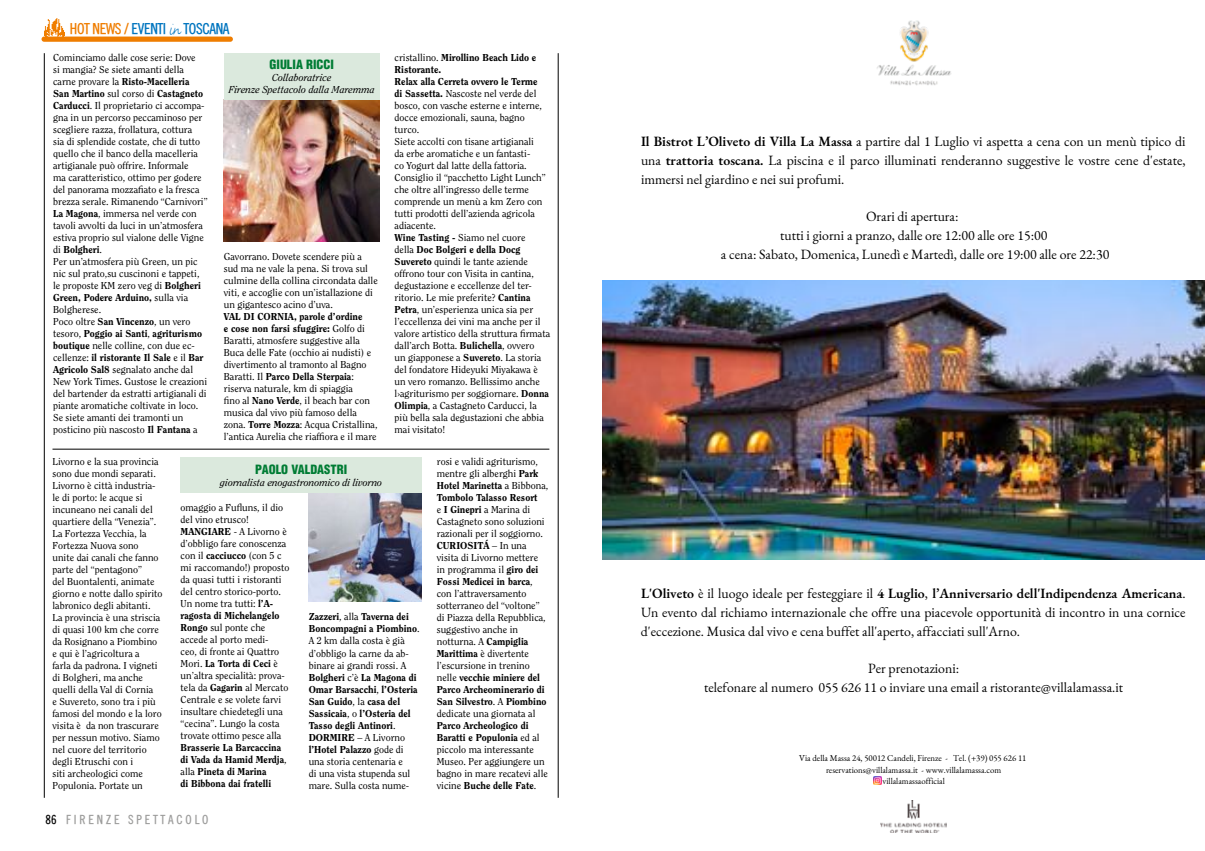
<style>
.page{position:relative;width:1205px;height:851px;background:#fff}
.page>*{position:absolute;margin:0;border:0;box-sizing:border-box;transform-origin:0 0}
.t1{font:15px "Thaitrade";letter-spacing:-.025em;color:#0075bf}
.t2{font:13.75px/18.8px "EB Garamond";color:#000;text-align:justify}
.t3{font:900 condensed 12.5px "Helvetica";color:#007c34}
.t4{font:12.5px "Thaitrade";color:#9d9d9c}
.t5{font:10px/12px "Clearface";color:#000}
.t6{font:800 10px/12px "Clearface";color:#000}
.t7{font:italic 10px/12px "Clearface";color:#000;text-align:center}
.t8{font:8.75px/11.8px "EB Garamond";color:#000;text-align:center}
.s1{color:#ef7d00}
.s2{font-family:"FF Justlefthand";font-size:17.5px}
.s3{font-weight:800}
.s4{font-weight:400}
.s5{color:#000}
.s6{font-weight:600}
</style>
<div class="page">
<img style="left:44px;top:18px;width:21px;height:19px">
<div style="left:42px;top:37px;width:191px;height:5px;background:#ef7d00;border-radius:3px"></div>
<hr style="left:44px;top:53px;width:1px;height:744px;background:#000">
<hr style="left:558px;top:53px;width:1px;height:744px;background:#000">
<img style="left:224px;top:99px;width:156px;height:142px">
<div style="left:224px;top:53px;width:156px;height:46px;background:#dbe9dd"></div>
<hr style="left:52px;top:449px;width:497px;height:1px;background:#000">
<img style="left:309px;top:493px;width:113px;height:108px">
<div style="left:181px;top:457px;width:241px;height:36px;background:#dbe9dd"></div>
<img style="left:880px;top:800px;width:66px;height:32px">
<svg style="left:873px;top:776px;width:8px;height:8px"></svg>
<img style="left:877px;top:20px;width:74px;height:65px">
<img style="left:602px;top:280px;width:603px;height:279px">
<h1 class="t1" style="left:70px;top:21px;width:161px"><span class="s1">HOT NEWS /</span> EVENTI <span class="s2">in</span> TOSCANA</h1>
<p class="t5" style="left:53px;top:51px;width:156px">Cominciamo dalle cose serie: Dove<br>si mangia? Se siete amanti della carne provare la <span class="s3">Risto-Macelleria San Martino</span> sul corso di <span class="s3">Castagneto Carducci</span>. Il proprietario ci accompa&shy;gna in un percorso peccaminoso per scegliere razza, frollatura, cottura<br>sia di splendide costate, che di tutto quello che il banco della macelleria artigianale può offrire. Informale<br>ma caratteristico, ottimo per godere del panorama mozzafiato e la fresca brezza serale. Rimanendo “Carnivori” <span class="s3">La Magona</span>, immersa nel verde con tavoli avvolti da luci in un’atmosfera estiva proprio sul vialone delle Vigne di <span class="s3">Bolgheri</span>.<br>Per un’atmosfera più Green, un pic nic sul prato,su cuscinoni e tappeti, le proposte KM zero veg di <span class="s3">Bolgheri Green, Podere Arduino,</span> sulla via Bolgherese.<br>Poco oltre <span class="s3">San Vincenzo</span>, un vero tesoro, <span class="s3">Poggio ai Santi</span>, <span class="s3">agriturismo boutique</span> nelle colline, con due ec&shy;cellenze: <span class="s3">il ristorante Il Sale</span> e il <span class="s3">Bar Agricolo Sal8</span> segnalato anche dal New York Times. Gustose le creazioni del bartender da estratti artigianali di piante aromatiche coltivate in loco.<br>Se siete amanti dei tramonti un posticino più nascosto <span class="s3">Il Fantana</span> a</p>
<p class="t3" style="left:270px;top:57px;width:66px">GIULIA RICCI</p>
<p class="t7" style="left:229px;top:72px;width:147px">Collaboratrice<br>Firenze Spettacolo dalla Maremma</p>
<p class="t5" style="left:224px;top:251px;width:155px">Gavorrano. Dovete scendere più a sud ma ne vale la pena. Si trova sul culmine della collina circondata dalle viti, e accoglie con un’istallazione di un gigantesco acino d’uva.</p>
<p class="t5" style="left:224px;top:311px;width:155px"><span class="s3">VAL DI CORNIA, parole d’ordine<br>e cose non farsi sfuggire:</span> Golfo di Baratti, atmosfere suggestive alla Buca delle Fate (occhio ai nudisti) e divertimento al tramonto al Bagno Baratti. Il <span class="s3">Parco Della Sterpaia</span>: riserva naturale, km di spiaggia<br>fino al <span class="s3">Nano Verde</span>, il beach bar con musica dal vivo più famoso della zona. <span class="s3">Torre Mozza</span>: Acqua Cristallina, l’antica Aurelia che riaffiora e il mare</p>
<p class="t5" style="left:395px;top:51px;width:157px">cristallino. <span class="s3">Mirollino Beach Lido e<br>Ristorante.<br>Relax alla Cerreta ovvero le Terme<br>di Sassetta.</span> Nascoste nel verde del bosco, con vasche esterne e interne, docce emozionali, sauna, bagno turco.<br>Siete accolti con tisane artigianali<br>da erbe aromatiche e un fantasti-<br>co Yogurt dal latte della fattoria.<br>Consiglio il “pacchetto Light Lunch” che oltre all’ingresso delle terme comprende un menù a km Zero con tutti prodotti dell’azienda agricola adiacente.<br><span class="s3">Wine Tasting -</span> Siamo nel cuore<br>della <span class="s3">Doc Bolgeri e della Docg<br>Suvereto</span> quindi le tante aziende offrono tour con Visita in cantina, degustazione e eccellenze del ter&shy;ritorio. Le mie preferite? <span class="s3">Cantina<br>Petra</span>, un’esperienza unica sia per l’eccellenza dei vini ma anche per il valore artistico della struttura firmata dall’arch Botta. <span class="s3">Bulichella</span>, ovvero<br>un giapponese a <span class="s3">Suvereto</span>. La storia del fondatore Hideyuki Miyakawa è un vero romanzo. Bellissimo anche l›agriturismo per soggiornare. <span class="s3">Donna<br>Olimpia</span>, a Castagneto Carducci, la più bella sala degustazioni che abbia mai visitato!</p>
<p class="t5" style="left:52px;top:455px;width:112px">Livorno e la sua provincia sono due mondi separati.<br>Livorno è città industria&shy;le di porto: le acque si incuneano nei canali del quartiere della “Venezia”.<br>La Fortezza Vecchia, la<br>Fortezza Nuova sono unite dai canali che fanno parte del “pentagono”<br>del Buontalenti, animate giorno e notte dallo spirito labronico degli abitanti.<br>La provincia è una striscia di quasi 100 km che corre da Rosignano a Piombino e qui è l’agricoltura a<br>farla da padrona. I vigneti di Bolgheri, ma anche quelli della Val di Cornia<br>e Suvereto, sono tra i più famosi del mondo e la loro visita è da non trascurare per nessun motivo. Siamo nel cuore del territorio degli Etruschi con i<br>siti archeologici come<br>Populonia. Portate un</p>
<p class="t3" style="left:255px;top:461px;width:93px">PAOLO VALDASTRI</p>
<p class="t7" style="left:220px;top:476px;width:163px">giornalista enogastronomico di livorno</p>
<p class="t5" style="left:181px;top:501px;width:110px">omaggio a Fufluns, il dio del vino etrusco!<br><span class="s3">MANGIARE</span> - A Livorno è d’obbligo fare conoscenza con il <span class="s3">cacciucco</span> (con 5 c mi raccomando!) proposto da quasi tutti i ristoranti del centro storico-porto.<br>Un nome tra tutti: <span class="s3">l’A&shy;ragosta di Michelangelo<br>Rongo</span> sul ponte che accede al porto medi-<br>ceo, di fronte ai Quattro<br>Mori. <span class="s3">La Torta di Ceci</span> è un’altra specialità: prova&shy;tela da <span class="s3">Gagarin</span> al Mercato<br>Centrale e se volete farvi insultare chiedetegli una “cecina”. Lungo la costa trovate ottimo pesce alla</p>
<p class="t6" style="left:181px;top:741px;width:108px">Brasserie La Barcaccina di Vada da Hamid Merdja<span class="s4">, alla</span> Pineta di Marina<br>di Bibbona dai fratelli</p>
<p class="t6" style="left:309px;top:610px;width:112px">Zazzeri<span class="s4">, alla</span> Taverna dei<br>Boncompagni a Piombino<span class="s4">.<br>A 2 km dalla costa è già d’obbligo la carne da ab&shy;binare ai grandi rossi. A<br></span>Bolgheri <span class="s4">c’è</span> La Magona di<br>Omar Barsacchi<span class="s4">,</span> l’Osteria<br>San Guido<span class="s4">, la</span> casa del<br>Sassicaia<span class="s4">, o</span> l’Osteria del<br>Tasso degli Antinori<span class="s4">.<br></span>DORMIRE <span class="s4">– A Livorno </span>l’Hotel Palazzo <span class="s4">gode di una storia centenaria e<br>di una vista stupenda sul mare. Sulla costa nume-</span></p>
<p class="t4" style="left:46px;top:812px;width:164px"><span class="s5">86</span> F I R E N Z E S P E T T A C O L O</p>
<p class="t5" style="left:437px;top:455px;width:113px">rosi e validi agriturismo, mentre gli alberghi <span class="s3">Park<br>Hotel Marinetta</span> a Bibbona,<br><span class="s3">Tombolo Talasso Resort<br></span>e <span class="s3">I Ginepri</span> a Marina di<br>Castagneto sono soluzioni razionali per il soggiorno.<br><span class="s3">CURIOSITÁ</span> – In una visita di Livorno mettere in programma il <span class="s3">giro dei<br>Fossi Medicei in barca</span>, con l’attraversamento sotterraneo del “voltone” di Piazza della Repubblica, suggestivo anche in notturna. A <span class="s3">Campiglia<br>Marittima</span> è divertente l’escursione in trenino nelle <span class="s3">vecchie miniere del<br>Parco Archeominerario di<br>San Silvestro</span>. A <span class="s3">Piombino </span>dedicate una giornata al</p>
<p class="t5" style="left:437px;top:719px;width:113px"><span class="s3">Parco Archeologico di<br>Baratti e Populonia</span> ed al piccolo ma interessante<br>Museo. Per aggiungere un bagno in mare recatevi alle vicine <span class="s3">Buche delle Fate</span>.</p>
<p class="t2" style="left:641px;top:132px;width:546px"><span class="s6">Il Bistrot L’Oliveto di Villa La Massa</span> a partire dal 1 Luglio vi aspetta a cena con un menù tipico di una <span class="s6">trattoria toscana.</span> La piscina e il parco illuminati renderanno suggestive le vostre cene d'estate, immersi nel giardino e nei sui profumi.</p>
<h2 class="t2" style="left:721px;top:207px;width:390px;text-align:center">Orari di apertura:<br>tutti i giorni a pranzo, dalle ore 12:00 alle ore 15:00<br>a cena: Sabato, Domenica, Lunedì e Martedì, dalle ore 19:00 alle ore 22:30</h2>
<p class="t2" style="left:641px;top:583px;width:546px"><span class="s6">L'Oliveto</span> è il luogo ideale per festeggiare il <span class="s6">4 Luglio</span>, <span class="s6">l’Anniversario dell'Indipendenza Americana</span>.<br>Un evento dal richiamo internazionale che offre una piacevole opportunità di incontro in una cornice d'eccezione. Musica dal vivo e cena buffet all'aperto, affacciati sull'Arno.</p>
<h2 class="t2" style="left:704px;top:659px;width:420px;text-align:center">Per prenotazioni:<br>telefonare al numero 055 626 11 o inviare una email a ristorante@villalamassa.it</h2>
<p class="t8" style="left:799px;top:751px;width:229px">Via della Massa 24, 50012 Candeli, Firenze - Tel. (+39) 055 626 11 reservations@villalamassa.it - www.villalamassa.com villalamassaofficial</p>
</div>
